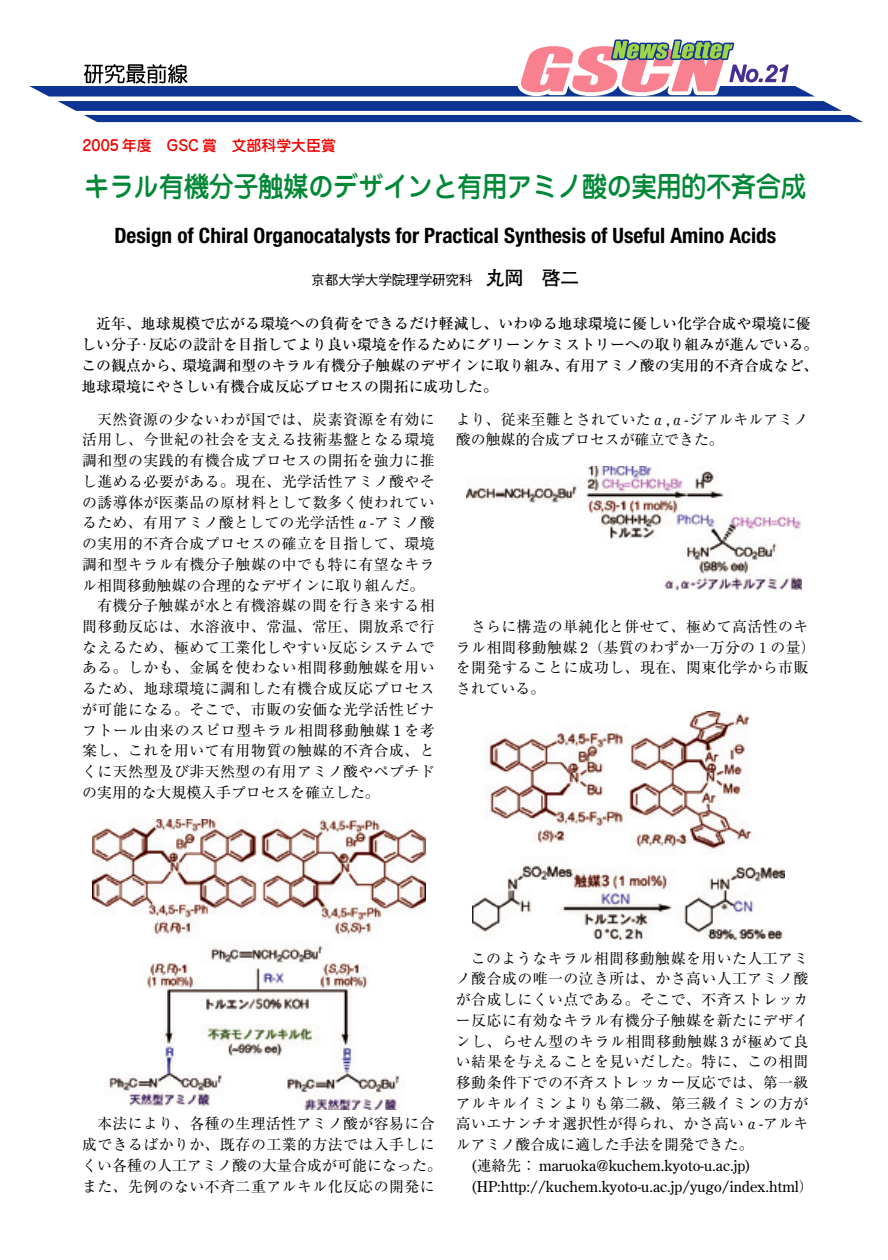
<style>
.page{position:relative;width:888px;height:1260px;background:#fff}
.page>*{position:absolute;margin:0;border:0;box-sizing:border-box;transform-origin:0 0}
.t1{font:500 28.05px "Jun 34";letter-spacing:-.025em;color:#008837;scale:.91 1}
.t2{font:700 condensed 21.3px "Helvetica Neue";color:#000}
.t3{font:14.85px/20.7px "Ryumin";letter-spacing:.03em;color:#000;text-align:center}
.t4{font:500 14.85px/21.3px "Ryumin";color:#000}
.t5{font:14.85px/20.7px "Century Old Style";color:#000}
.t6{font:14.85px "Ryumin";color:#000}
.t7{font:14.85px/20.7px "Ryumin";letter-spacing:.01em;color:#000}
.t8{font:500 14.85px "Jun 34";color:#f20000}
.t9{font:500 13.8px "Gothic BBB";letter-spacing:-.03em;color:#000}
.s1{font-family:"Futo Go B101";font-weight:700;font-size:19.2px}
.s2{font-family:"Century Old Style"}
.s3{font-family:"Ryumin"}
</style>
<div class="page">
<svg style="left:29px;top:39px;width:834px;height:83px"></svg>
<img style="left:93px;top:820px;width:333px;height:289px">
<img style="left:467px;top:466px;width:334px;height:123px">
<img style="left:472px;top:711px;width:312px;height:228px">
<p class="t8" style="left:83px;top:136px;width:255px">2005 年度 GSC 賞 文部科学大臣賞</p>
<h1 class="t1" style="left:84px;top:168px;width:795px">キラル有機分子触媒のデザインと有用アミノ酸の実用的不斉合成</h1>
<h2 class="t2" style="left:114px;top:222px;width:663px">Design of Chiral Organocatalysts for Practical Synthesis of Useful Amino Acids</h2>
<p class="t9" style="left:311px;top:272px;width:270px">京都大学大学院理学研究科 <span class="s1">丸岡 啓二</span></p>
<p class="t4" style="left:81px;top:312px;width:739px;text-indent:15px">近年、地球規模で広がる環境への負荷をできるだけ軽減し、いわゆる地球環境に優しい化学合成や環境に優しい分子･反応の設計を目指してより良い環境を作るためにグリーンケミストリーへの取り組みが進んでいる。この観点から、環境調和型のキラル有機分子触媒のデザインに取り組み、有用アミノ酸の実用的不斉合成など、地球環境にやさしい有機合成反応プロセスの開拓に成功した。</p>
<p class="t3" style="left:97px;top:409px;width:339px">天然資源の少ないわが国では、炭素資源を有効に</p>
<p class="t3" style="left:82px;top:429px;width:354px">活用し、今世紀の社会を支える技術基盤となる環境</p>
<p class="t3" style="left:82px;top:450px;width:354px">調和型の実践的有機合成プロセスの開拓を強力に推</p>
<p class="t3" style="left:82px;top:471px;width:354px">し進める必要がある。現在、光学活性アミノ酸やそ</p>
<p class="t3" style="left:82px;top:491px;width:354px">の誘導体が医薬品の原材料として数多く使われてい</p>
<p class="t3" style="left:82px;top:512px;width:354px">るため、有用アミノ酸としての光学活性α<span class="s2">-</span>アミノ酸</p>
<p class="t3" style="left:82px;top:533px;width:354px">の実用的不斉合成プロセスの確立を目指して、環境</p>
<p class="t3" style="left:82px;top:554px;width:354px">調和型キラル有機分子触媒の中でも特に有望なキラ</p>
<p class="t6" style="left:82px;top:576px;width:344px">ル相間移動触媒の合理的なデザインに取り組んだ。</p>
<p class="t3" style="left:97px;top:595px;width:339px">有機分子触媒が水と有機溶媒の間を行き来する相</p>
<p class="t3" style="left:82px;top:616px;width:354px">間移動反応は、水溶液中、常温、常圧、開放系で行</p>
<p class="t3" style="left:82px;top:637px;width:354px">なえるため、極めて工業化しやすい反応システムで</p>
<p class="t3" style="left:82px;top:657px;width:354px">ある。しかも、金属を使わない相間移動触媒を用い</p>
<p class="t3" style="left:82px;top:678px;width:354px">るため、地球環境に調和した有機合成反応プロセス</p>
<p class="t3" style="left:82px;top:699px;width:354px">が可能になる。そこで、市販の安価な光学活性ビナ</p>
<p class="t3" style="left:82px;top:720px;width:354px">フトール由来のスピロ型キラル相間移動触媒 <span class="s2">1</span> を考</p>
<p class="t3" style="left:82px;top:740px;width:354px">案し、これを用いて有用物質の触媒的不斉合成、と</p>
<p class="t3" style="left:82px;top:761px;width:354px">くに天然型及び非天然型の有用アミノ酸やペプチド</p>
<p class="t6" style="left:82px;top:783px;width:299px">の実用的な大規模入手プロセスを確立した。</p>
<p class="t7" style="left:456px;top:409px;width:354px">より、従来至難とされていたα<span class="s2">,</span>α<span class="s2">-</span>ジアルキルアミノ酸の触媒的合成プロセスが確立できた。</p>
<p class="t3" style="left:456px;top:616px;width:361px;text-align:left;text-indent:15px">さらに構造の単純化と併せて、極めて高活性のキラル相間移動触媒 <span class="s2">2</span>（基質のわずか一万分の１の量）を開発することに成功し、現在、関東化学から市販されている。</p>
<p class="t3" style="left:82px;top:1113px;width:361px">本法により、各種の生理活性アミノ酸が容易に合<br>成できるばかりか、既存の工業的方法では入手しにくい各種の人工アミノ酸の大量合成が可能になった。また、先例のない不斉二重アルキル化反応の開発に</p>
<p class="t3" style="left:456px;top:948px;width:354px;text-align:justify;text-indent:15px">このようなキラル相間移動触媒を用いた人工アミノ酸合成の唯一の泣き所は、かさ高い人工アミノ酸が合成しにくい点である。そこで、不斉ストレッカー反応に有効なキラル有機分子触媒を新たにデザインし、らせん型のキラル相間移動触媒 <span class="s2">3</span> が極めて良い結果を与えることを見いだした。特に、この相間移動条件下での不斉ストレッカー反応では、第一級アルキルイミンよりも第二級、第三級イミンの方が高いエナンチオ選択性が得られ、かさ高いα<span class="s2">-</span>アルキルアミノ酸合成に適した手法を開発できた。</p>
<p class="t5" style="left:471px;top:1155px;width:344px">(<span class="s3">連絡先：</span> maruoka@kuchem.kyoto-u.ac.jp) (HP:http://kuchem.kyoto-u.ac.jp/yugo/index.html<span class="s3">）</span></p>
</div>
